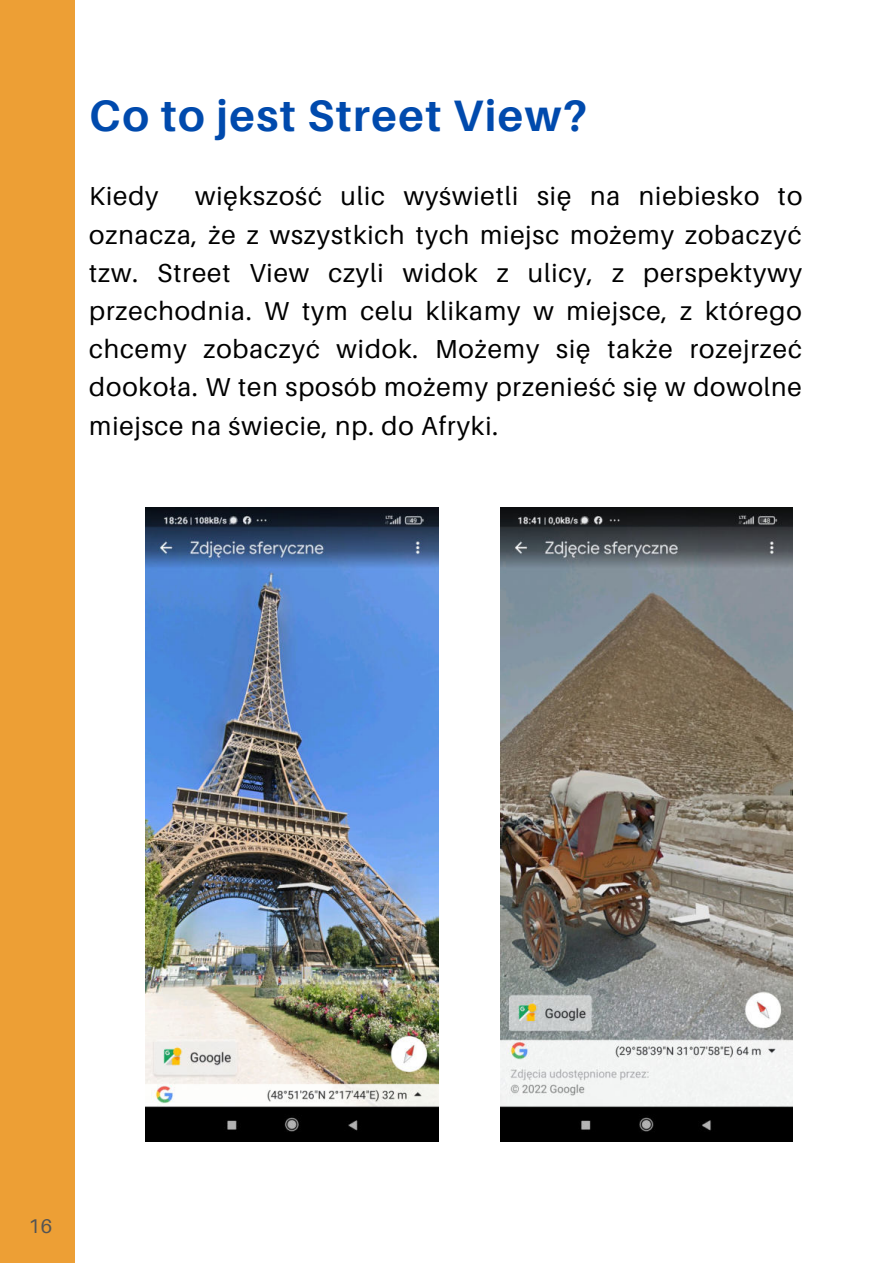
<style>
.page{position:relative;width:893px;height:1264px;background:#fff}
.page>*{position:absolute;margin:0;border:0;box-sizing:border-box;transform-origin:0 0}
.t1{font:700 43.95px "Aileron";letter-spacing:.035em;color:#004aad}
.t2{font:25.95px/38.2px "Aileron";letter-spacing:.035em;color:#000;text-align:justify}
.t3{font:19.8px "Aileron";color:#545454}
</style>
<div class="page">
<img style="left:146px;top:507px;width:292px;height:634px">
<img style="left:500px;top:507px;width:292px;height:634px">
<div style="left:0;top:0;width:74px;height:1262px;background:#ed9f35"></div>
<h1 class="t1" style="left:89px;top:91px;width:499px">Co to jest Street View?</h1>
<p class="t2" style="left:89px;top:177px;width:714px;text-indent:106px">większość ulic wyświetli się na niebiesko to oznacza, że z wszystkich tych miejsc możemy zobaczyć tzw. Street View czyli widok z ulicy, z perspektywy przechodnia. W tym celu klikamy w miejsce, z którego chcemy zobaczyć widok. Możemy się także rozejrzeć dookoła. W ten sposób możemy przenieść się w dowolne miejsce na świecie, np. do Afryki.</p>
<p class="t2" style="left:89px;top:177px;width:71px">Kiedy</p>
<p class="t3" style="left:29px;top:1215px;width:25px">16</p>
</div>
